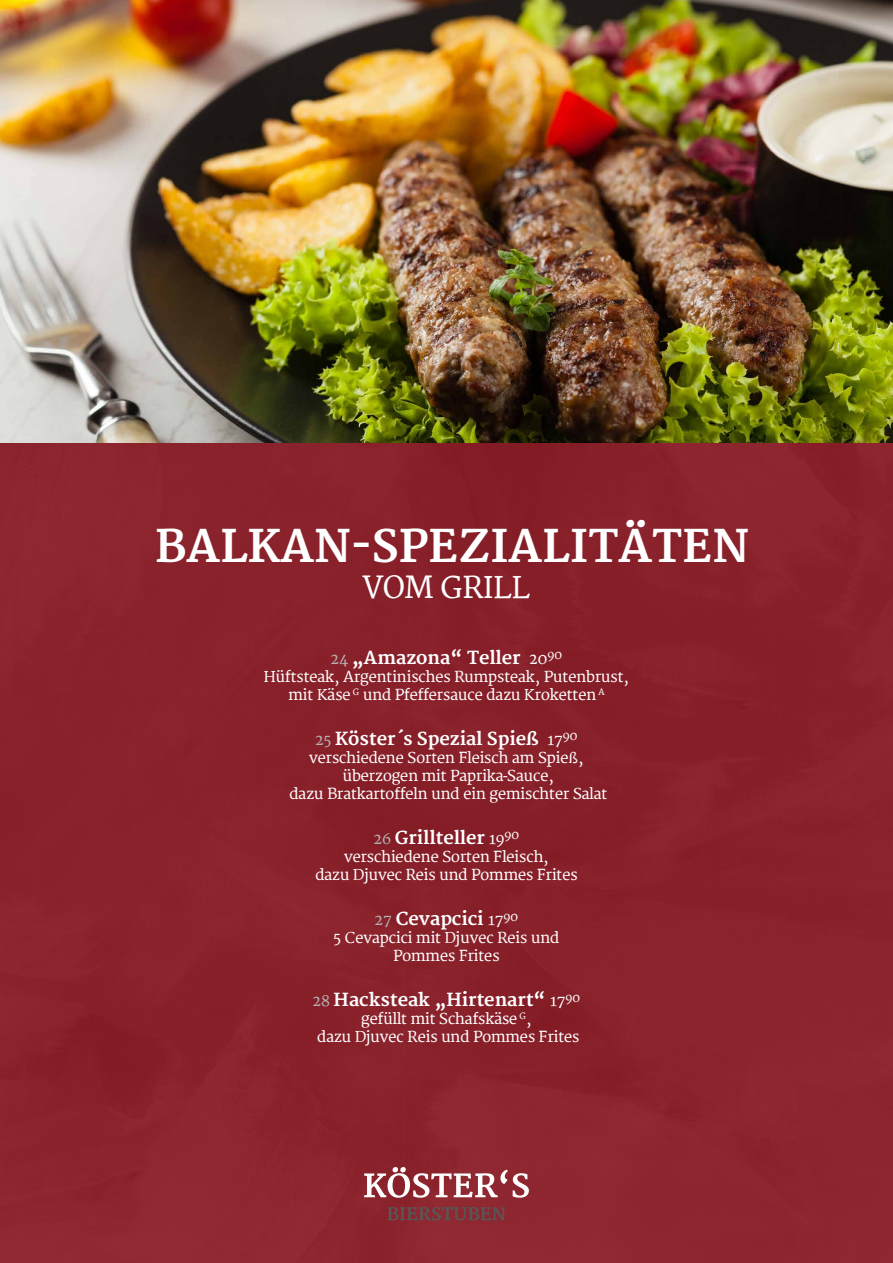
<style>
.page{position:relative;width:893px;height:1263px;background:#fff}
.page>*{position:absolute;margin:0;border:0;box-sizing:border-box;transform-origin:0 0}
.t1{font:700 45px "Merriweather";color:#fff}
.t2{font:30px "Merriweather";color:#fff}
.t3{font:700 18px "Merriweather";color:#fff}
.t4{font:15px/18px "Merriweather";color:#fff;text-align:center}
.s1{font-weight:400;font-size:15px;color:#b3b2b2}
.s2{font-weight:400;font-size:15px}
</style>
<div class="page">
<div style="left:0;top:442px;width:893px;height:821px;background:#8a222b"></div>
<img style="left:0;top:0;width:893px;height:442px">
<svg style="left:364px;top:1167px;width:165px;height:31px"></svg>
<svg style="left:387px;top:1207px;width:118px;height:13px;background:#773a3f"></svg>
<h1 class="t1" style="left:155px;top:518px;width:596px">BALKAN-SPEZIALITÄTEN</h1>
<h2 class="t2" style="left:363px;top:562px;width:169px">VOM GRILL</h2>
<p class="t3" style="left:331px;top:647px;width:233px"><span class="s1">24</span> „Amazona“ Teller <span class="s2">20</span><sup>90</sup></p>
<p class="t4" style="left:264px;top:666px;width:367px">Hüftsteak, Argentinisches Rumpsteak, Putenbrust, mit Käse <sup>G</sup> und Pfeffersauce dazu Kroketten <sup>A</sup></p>
<p class="t3" style="left:315px;top:728px;width:263px"><span class="s1">25</span> Köster´s Spezial Spieß <span class="s2">17</span><sup>90</sup></p>
<p class="t4" style="left:289px;top:747px;width:319px">verschiedene Sorten Fleisch am Spieß, überzogen mit Paprika-Sauce,<br>dazu Bratkartoffeln und ein gemischter Salat</p>
<p class="t3" style="left:374px;top:827px;width:147px"><span class="s1">26</span> Grillteller <span class="s2">19</span><sup>90</sup></p>
<p class="t4" style="left:315px;top:846px;width:264px">verschiedene Sorten Fleisch,<br>dazu Djuvec Reis und Pommes Frites</p>
<p class="t3" style="left:375px;top:908px;width:145px"><span class="s1">27</span> Cevapcici <span class="s2">17</span><sup>90</sup></p>
<p class="t4" style="left:334px;top:927px;width:227px">5 Cevapcici mit Djuvec Reis und<br>Pommes Frites</p>
<p class="t3" style="left:313px;top:989px;width:269px"><span class="s1">28</span> Hacksteak „Hirtenart“ <span class="s2">17</span><sup>90</sup></p>
<p class="t4" style="left:317px;top:1008px;width:264px">gefüllt mit Schafskäse <sup>G</sup>,<br>dazu Djuvec Reis und Pommes Frites</p>
</div>
